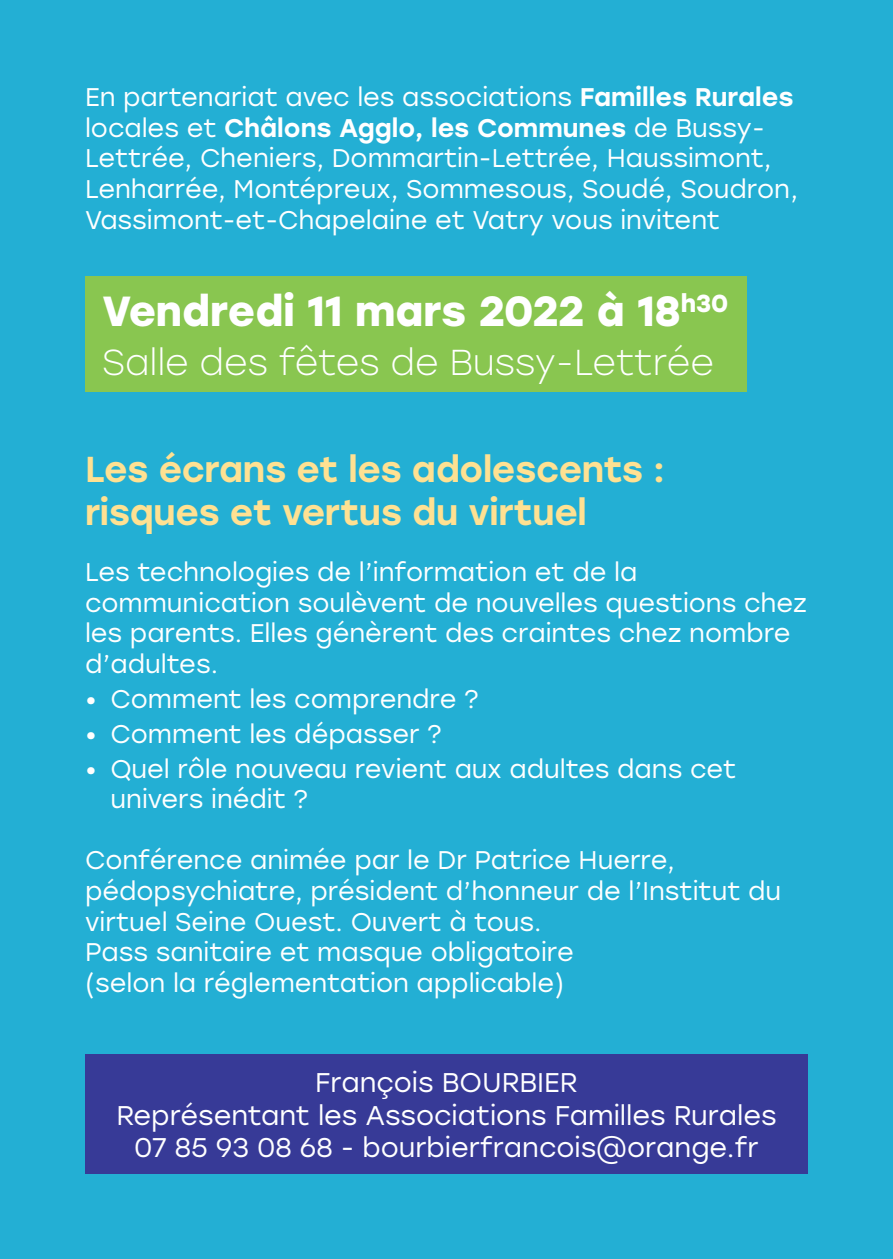
<style>
.page{position:relative;width:893px;height:1259px;background:#23afd4}
.page>*{position:absolute;margin:0;border:0;box-sizing:border-box;transform-origin:0 0}
.t1{font:700 42px "Stolzl";color:#fff}
.t2{font:500 36px/43.2px "Stolzl";letter-spacing:-.01em;color:#ffe192}
.t3{font:300 36px "Stolzl";color:#fff}
.t4{font:27px/32.4px "Stolzl";color:#fff;text-align:center}
.t5{font:25.5px/30.6px "Stolzl";color:#fff}
.s1{font-weight:500}
</style>
<div class="page">
<div style="left:85px;top:276px;width:661px;height:116px;background:#89c650"></div>
<div style="left:85px;top:1054px;width:723px;height:120px;background:#373a97"></div>
<p class="t5" style="left:85px;top:81px;width:715px">En partenariat avec les associations <span class="s1">Familles Rurales </span>locales et <span class="s1">Châlons Agglo, les Communes</span> de Bussy-Lettrée, Cheniers, Dommartin-Lettrée, Haussimont, Lenharrée, Montépreux, Sommesous, Soudé, Soudron, Vassimont-et-Chapelaine et Vatry vous invitent</p>
<h1 class="t1" style="left:102px;top:281px;width:628px">Vendredi 11 mars 2022 à 18<sup>h30</sup></h1>
<h2 class="t3" style="left:102px;top:337px;width:613px">Salle des fêtes de Bussy-Lettrée</h2>
<h2 class="t2" style="left:85px;top:446px;width:581px">Les écrans et les adolescents : risques et vertus du virtuel</h2>
<p class="t5" style="left:85px;top:556px;width:723px">Les technologies de l’information et de la communication soulèvent de nouvelles questions chez les parents. Elles génèrent des craintes chez nombre d’adultes.</p>
<p class="t5" style="left:85px;top:682px;width:395px">• Comment les comprendre ?</p>
<p class="t5" style="left:85px;top:717px;width:358px">• Comment les dépasser ?</p>
<p class="t5" style="left:111px;top:752px;width:627px;text-indent:-26px">• Quel rôle nouveau revient aux adultes dans cet univers inédit ?</p>
<p class="t5" style="left:85px;top:844px;width:698px">Conférence animée par le Dr Patrice Huerre, pédopsychiatre, président d’honneur de l’Institut du virtuel Seine Ouest. Ouvert à tous.<br>Pass sanitaire et masque obligatoire<br>(selon la réglementation applicable)</p>
<p class="t4" style="left:116px;top:1065px;width:662px">François BOURBIER<br>Représentant les Associations Familles Rurales<br>07 85 93 08 68 - bourbierfrancois@orange.fr</p>
</div>
